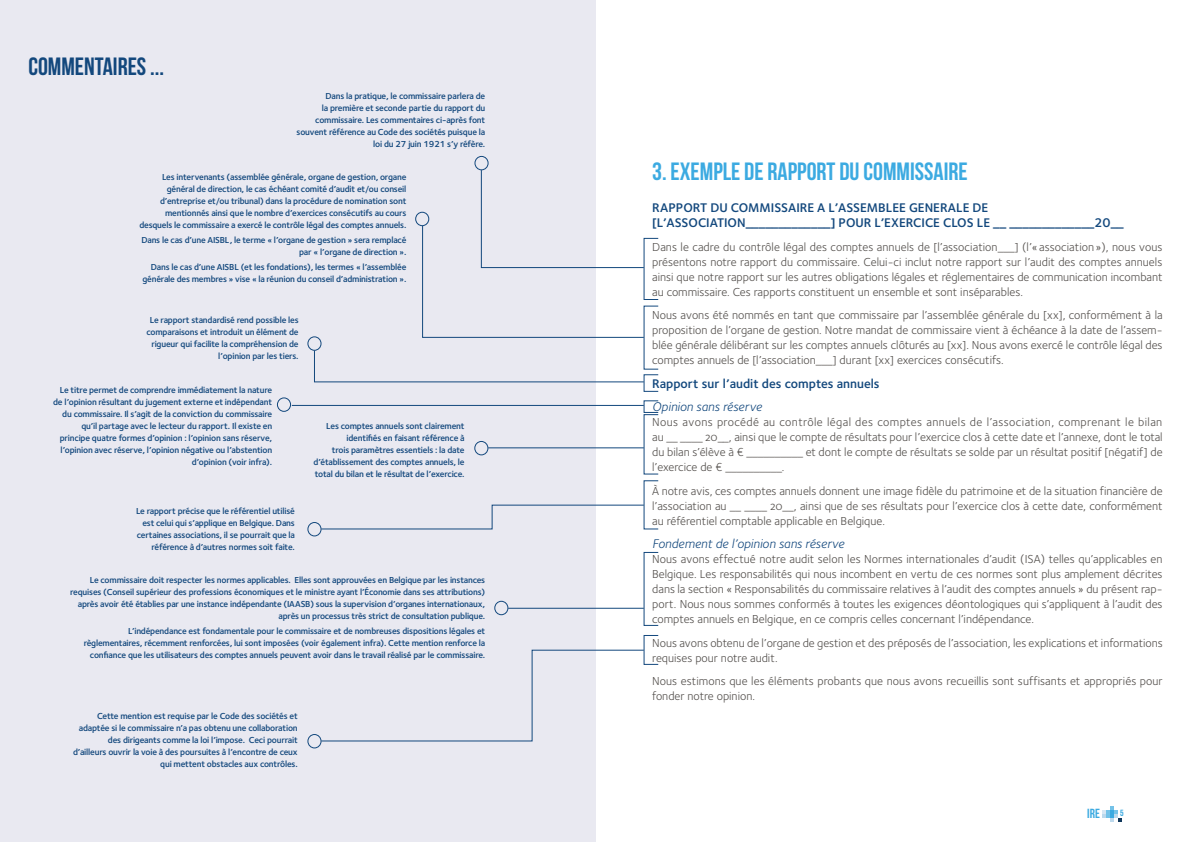
<style>
.page{position:relative;width:1191px;height:842px;background:#fff}
.page>*{position:absolute;margin:0;border:0;box-sizing:border-box;transform-origin:0 0}
.t1{font:25px "Bebas Neue";color:#3caae1}
.t2{font:25px "Bebas Neue";color:#13487d}
.t3{font:13.2px "Bebas Neue";color:#3caae1}
.t4{font:600 13px/15px "Foundry Sterling";color:#13487d}
.t5{font:italic 13px "Foundry Sterling";color:#13487d}
.t6{font:12px/15px "Foundry Sterling Book OSF";color:#54504d;text-align:justify}
.t7{font:600 9px/12px "Foundry Sterling";letter-spacing:-.02em;color:#13487d;text-align:right}
.t8{font:9px "Bebas Neue";color:#3caae1}
</style>
<div class="page">
<div style="left:0;top:0;width:595px;height:842px;background:#e9e9f1"></div>
<svg style="left:1102px;top:806px;width:20px;height:16px"></svg>
<div style="left:644px;top:635px;width:14px;height:30px;border:1px solid #13487d"></div>
<div style="left:644px;top:401px;width:14px;height:12px;border:1px solid #13487d"></div>
<svg style="left:314px;top:350px;width:330px;height:32px"></svg>
<hr style="left:292px;top:405px;width:352px;height:1px;background:#13487d">
<hr style="left:488px;top:448px;width:156px;height:1px;background:#13487d">
<hr style="left:508px;top:608px;width:136px;height:1px;background:#13487d">
<svg style="left:321px;top:505px;width:323px;height:24px"></svg>
<svg style="left:321px;top:650px;width:323px;height:91px"></svg>
<div style="left:475px;top:156px;width:13px;height:14px;border:1px solid #13487d;border-radius:50%"></div>
<div style="left:308px;top:337px;width:13px;height:13px;border:1px solid #13487d;border-radius:50%"></div>
<div style="left:415px;top:212px;width:14px;height:14px;border:1px solid #13487d;border-radius:50%"></div>
<div style="left:277px;top:398px;width:14px;height:14px;border:1px solid #13487d;border-radius:50%"></div>
<div style="left:474px;top:441px;width:14px;height:14px;border:1px solid #13487d;border-radius:50%"></div>
<div style="left:494px;top:601px;width:14px;height:14px;border:1px solid #13487d;border-radius:50%"></div>
<div style="left:308px;top:522px;width:13px;height:14px;border:1px solid #13487d;border-radius:50%"></div>
<div style="left:308px;top:734px;width:13px;height:14px;border:1px solid #13487d;border-radius:50%"></div>
<svg style="left:422px;top:170px;width:222px;height:168px"></svg>
<h1 class="t2" style="left:28px;top:53px;width:137px">COMMENTAIRES ...</h1>
<p class="t7" style="left:296px;top:89px;width:190px">Dans la pratique, le commissaire parlera de<br>la première et seconde partie du rapport du commissaire. Les commentaires ci-après font souvent référence au Code des sociétés puisque la loi du 27 juin 1921 s’y réfère.</p>
<p class="t7" style="left:139px;top:171px;width:268px">Les intervenants (assemblée générale, organe de gestion, organe général de direction, le cas échéant comité d’audit et/ou conseil d’entreprise et/ou tribunal) dans la procédure de nomination sont mentionnés ainsi que le nombre d’exercices consécutifs au cours desquels le commissaire a exercé le contrôle légal des comptes annuels.</p>
<p class="t7" style="left:141px;top:234px;width:266px">Dans le cas d’une AISBL, le terme « l’organe de gestion » sera remplacé par « l’organe de direction ».</p>
<p class="t7" style="left:142px;top:260px;width:265px">Dans le cas d’une AISBL (et les fondations), les termes « l’assemblée générale des membres » vise « la réunion du conseil d’administration ».</p>
<p class="t7" style="left:146px;top:314px;width:154px">Le rapport standardisé rend possible les comparaisons et introduit un élément de rigueur qui facilite la compréhension de l’opinion par les tiers.</p>
<p class="t7" style="left:53px;top:384px;width:220px">Le titre permet de comprendre immédiatement la nature de l’opinion résultant du jugement externe et indépendant du commissaire. Il s’agit de la conviction du commissaire qu’il partage avec le lecteur du rapport. Il existe en principe quatre formes d’opinion : l’opinion sans réserve, l’opinion avec réserve, l’opinion négative ou l’abstention d’opinion (voir infra).</p>
<p class="t7" style="left:313px;top:420px;width:153px">Les comptes annuels sont clairement identifiés en faisant référence à<br>trois paramètres essentiels : la date d’établissement des comptes annuels, le total du bilan et le résultat de l’exercice.</p>
<p class="t7" style="left:136px;top:504px;width:160px">Le rapport précise que le référentiel utilisé est celui qui s’applique en Belgique. Dans certaines associations, il se pourrait que la référence à d’autres normes soit faite.</p>
<p class="t7" style="left:70px;top:574px;width:416px">Le commissaire doit respecter les normes applicables. Elles sont approuvées en Belgique par les instances requises (Conseil supérieur des professions économiques et le ministre ayant l’Économie dans ses attributions) après avoir été établies par une instance indépendante (IAASB) sous la supervision d’organes internationaux, après un processus très strict de consultation publique.</p>
<p class="t7" style="left:84px;top:625px;width:403px">L’indépendance est fondamentale pour le commissaire et de nombreuses dispositions légales et règlementaires, récemment renforcées, lui sont imposées (voir également infra). Cette mention renforce la confiance que les utilisateurs des comptes annuels peuvent avoir dans le travail réalisé par le commissaire.</p>
<p class="t7" style="left:73px;top:710px;width:226px">Cette mention est requise par le Code des sociétés et adaptée si le commissaire n’a pas obtenu une collaboration des dirigeants comme la loi l’impose. Ceci pourrait d’ailleurs ouvrir la voie à des poursuites à l’encontre de ceux qui mettent obstacles aux contrôles.</p>
<h1 class="t1" style="left:652px;top:158px;width:317px">3. EXEMPLE DE RAPPORT DU COMMISSAIRE</h1>
<h3 class="t4" style="left:652px;top:200px;width:473px">RAPPORT DU COMMISSAIRE A L’ASSEMBLEE GENERALE DE [L’ASSOCIATION_____________] POUR L’EXERCICE CLOS LE __ _____________20__</h3>
<p class="t6" style="left:652px;top:239px;width:512px">Dans le cadre du contrôle légal des comptes annuels de [l’association___] (l’« association »), nous vous présentons notre rapport du commissaire. Celui-ci inclut notre rapport sur l’audit des comptes annuels ainsi que notre rapport sur les autres obligations légales et réglementaires de communication incombant au commissaire. Ces rapports constituent un ensemble et sont inséparables.</p>
<p class="t6" style="left:652px;top:307px;width:512px">Nous avons été nommés en tant que commissaire par l’assemblée générale du [xx], conformément à la proposition de l’organe de gestion. Notre mandat de commissaire vient à échéance à la date de l’assem&shy;blée générale délibérant sur les comptes annuels clôturés au [xx]. Nous avons exercé le contrôle légal des comptes annuels de [l’association___] durant [xx] exercices consécutifs.</p>
<h3 class="t4" style="left:652px;top:375px;width:229px">Rapport sur l’audit des comptes annuels</h3>
<h3 class="t5" style="left:652px;top:397px;width:111px">Opinion sans réserve</h3>
<p class="t6" style="left:652px;top:414px;width:512px">Nous avons procédé au contrôle légal des comptes annuels de l’association, comprenant le bilan au __ ____ 20__, ainsi que le compte de résultats pour l’exercice clos à cette date et l’annexe, dont le total du bilan s’élève à € __________ et dont le compte de résultats se solde par un résultat positif [négatif] de l’exercice de € __________.</p>
<p class="t6" style="left:652px;top:483px;width:512px">À notre avis, ces comptes annuels donnent une image fidèle du patrimoine et de la situation financière de l’association au __ ____ 20__, ainsi que de ses résultats pour l’exercice clos à cette date, conformément au référentiel comptable applicable en Belgique.</p>
<h3 class="t5" style="left:652px;top:534px;width:194px">Fondement de l’opinion sans réserve</h3>
<p class="t6" style="left:652px;top:551px;width:512px">Nous avons effectué notre audit selon les Normes internationales d’audit (ISA) telles qu’applicables en Belgique. Les responsabilités qui nous incombent en vertu de ces normes sont plus amplement décrites dans la section « Responsabilités du commissaire relatives à l’audit des comptes annuels » du présent rap&shy;port. Nous nous sommes conformés à toutes les exigences déontologiques qui s’appliquent à l’audit des comptes annuels en Belgique, en ce compris celles concernant l’indépendance.</p>
<h3 class="t6" style="left:652px;top:635px;width:512px">Nous avons obtenu de l’organe de gestion et des préposés de l’association, les explications et informations requises pour notre audit.</h3>
<h3 class="t6" style="left:652px;top:673px;width:512px">Nous estimons que les éléments probants que nous avons recueillis sont suffisants et appropriés pour fonder notre opinion.</h3>
<h2 class="t3" style="left:1087px;top:806px;width:14px">IRE</h2>
<p class="t8" style="left:1120px;top:807px;width:5px">5</p>
</div>
